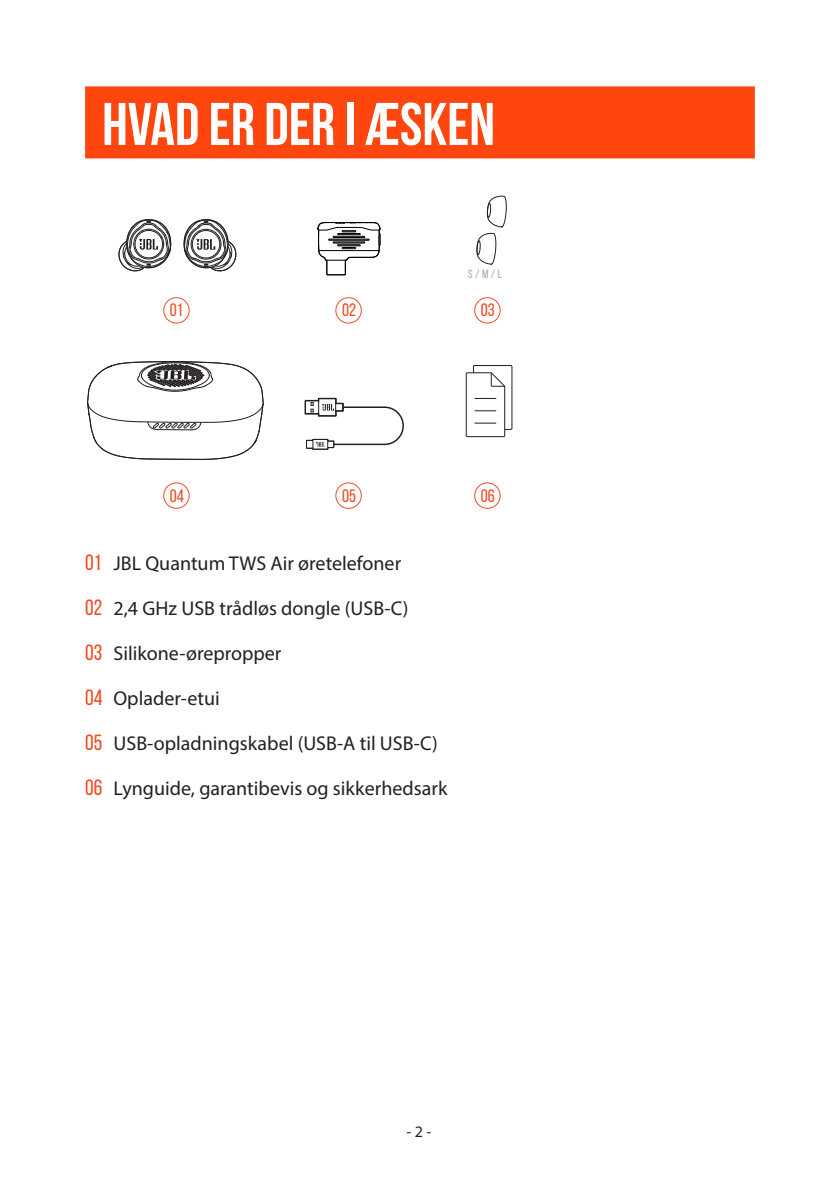
<style>
.page{position:relative;width:840px;height:1191px;background:#fff}
.page>*{position:absolute;margin:0;border:0;box-sizing:border-box;transform-origin:0 0}
.Title1{font:700 60px "Bebas Neue";color:#fff}
.t1{font:20px "Myriad Pro";color:#231f20}
.t2{font:18px "Bebas Neue";color:#f04b23}
.t3{font:16px "Myriad Pro";color:#231f20}
.t4{font:12px "Bebas Neue";color:#a6a8ab}
.s1{font-family:"Bebas Neue";font-size:22px;color:#f04b23}
</style>
<div class="page">
<div style="left:85px;top:86px;width:669px;height:72px;background:#ff460f"></div>
<div style="left:163px;top:297px;width:26px;height:26px;border:1px solid #f04b23;border-radius:50%"></div>
<div style="left:163px;top:482px;width:26px;height:26px;border:1px solid #f04b23;border-radius:50%"></div>
<div style="left:335px;top:297px;width:26px;height:26px;border:1px solid #f04b23;border-radius:50%"></div>
<div style="left:335px;top:482px;width:26px;height:26px;border:1px solid #f04b23;border-radius:50%"></div>
<div style="left:474px;top:297px;width:26px;height:26px;border:1px solid #f04b23;border-radius:50%"></div>
<div style="left:474px;top:482px;width:26px;height:26px;border:1px solid #f04b23;border-radius:50%"></div>
<svg style="left:465px;top:365px;width:47px;height:73px"></svg>
<svg style="left:304px;top:397px;width:100px;height:53px"></svg>
<svg style="left:118px;top:219px;width:54px;height:53px"></svg>
<svg style="left:183px;top:219px;width:54px;height:53px"></svg>
<svg style="left:87px;top:361px;width:177px;height:99px"></svg>
<svg style="left:317px;top:222px;width:64px;height:54px"></svg>
<svg style="left:476px;top:195px;width:31px;height:70px"></svg>
<div style="left:476px;top:240px;width:4px;height:15px;border:1px solid #231f20;border-radius:50%"></div>
<p class="Title1" style="left:102px;top:91px;width:394px">HVAD ER DER I ÆSKEN</p>
<p class="t2" style="left:170px;top:300px;width:15px">01</p>
<p class="t2" style="left:342px;top:300px;width:15px">02</p>
<p class="t4" style="left:468px;top:268px;width:35px">S / M / L</p>
<p class="t2" style="left:480px;top:300px;width:15px">03</p>
<p class="t2" style="left:170px;top:486px;width:16px">04</p>
<p class="t2" style="left:342px;top:486px;width:15px">05</p>
<p class="t1" style="left:85px;top:550px;width:317px"><span class="s1">01</span> JBL Quantum TWS Air øretelefoner</p>
<p class="t1" style="left:85px;top:595px;width:324px"><span class="s1">02</span> 2,4 GHz USB trådløs dongle (USB-C)</p>
<p class="t1" style="left:85px;top:640px;width:198px"><span class="s1">03</span> Silikone-ørepropper</p>
<p class="t1" style="left:85px;top:685px;width:136px"><span class="s1">04</span> Oplader-etui</p>
<p class="t1" style="left:85px;top:730px;width:354px"><span class="s1">05</span> USB-opladningskabel (USB-A til USB-C)</p>
<p class="t1" style="left:85px;top:775px;width:363px"><span class="s1">06</span> Lynguide, garantibevis og sikkerhedsark</p>
<p class="t2" style="left:480px;top:486px;width:15px">06</p>
<p class="t3" style="left:406px;top:1122px;width:26px">- 2 -</p>
</div>
